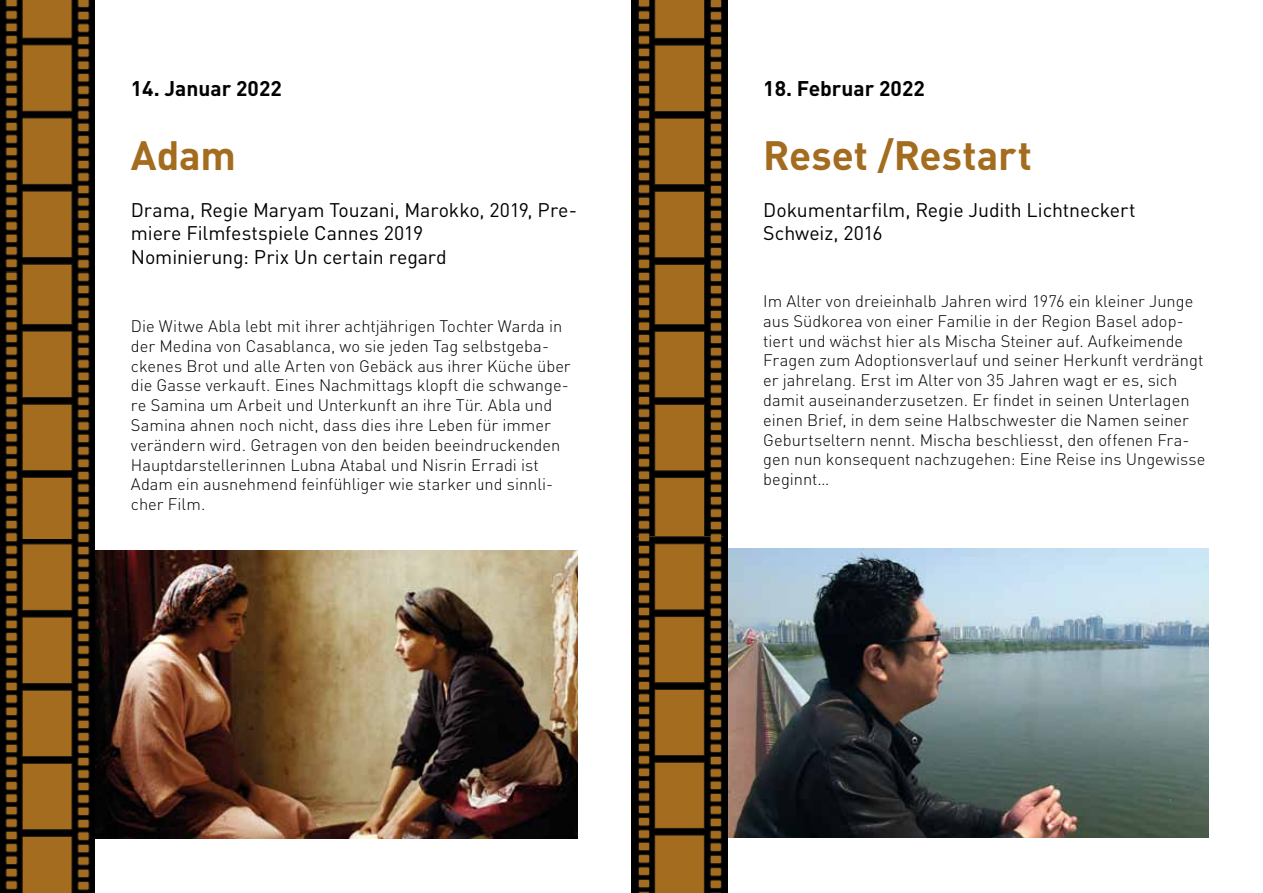
<style>
.page{position:relative;width:1263px;height:893px;background:#fff}
.page>*{position:absolute;margin:0;border:0;box-sizing:border-box;transform-origin:0 0}
.t1{font:700 40.5px "DIN";color:#a36c1e}
.t2{font:700 21px "DIN";color:#000}
.t3{font:19.5px/23.4px "DIN";letter-spacing:-.005em;color:#000}
.t4{font:300 16.5px/19.8px "DIN";color:#000}
</style>
<div class="page">
<img style="left:95px;top:550px;width:482px;height:288px">
<img style="left:728px;top:549px;width:480px;height:289px">
<svg style="left:637px;top:0;width:86px;height:893px;background:#6c4815"></svg>
<div style="left:631px;top:0;width:6px;height:893px;background:#000"></div>
<div style="left:723px;top:0;width:5px;height:893px;background:#000"></div>
<svg style="left:3px;top:0;width:88px;height:893px;background:#6a4715"></svg>
<hr style="left:0;top:0;width:3px;height:893px;background:#000">
<hr style="left:91px;top:0;width:4px;height:893px;background:#000">
<p class="t2" style="left:131px;top:75px;width:152px">14. Januar 2022</p>
<h1 class="t1" style="left:131px;top:129px;width:107px">Adam</h1>
<p class="t3" style="left:131px;top:198px;width:448px">Drama, Regie Maryam Touzani, Marokko, 2019, Pre&shy;miere Filmfestspiele Cannes 2019<br>Nominierung: Prix Un certain regard</p>
<p class="t4" style="left:131px;top:316px;width:441px">Die Witwe Abla lebt mit ihrer achtjährigen Tochter Warda in der Medina von Casablanca, wo sie jeden Tag selbstgeba&shy;ckenes Brot und alle Arten von Gebäck aus ihrer Küche über die Gasse verkauft. Eines Nachmittags klopft die schwange&shy;re Samina um Arbeit und Unterkunft an ihre Tür. Abla und Samina ahnen noch nicht, dass dies ihre Leben für immer verändern wird. Getragen von den beiden beeindruckenden Hauptdarstellerinnen Lubna Atabal und Nisrin Erradi ist Adam ein ausnehmend feinfühliger wie starker und sinnli&shy;cher Film.</p>
<p class="t2" style="left:763px;top:75px;width:163px">18. Februar 2022</p>
<h1 class="t1" style="left:763px;top:129px;width:270px">Reset /Restart</h1>
<p class="t3" style="left:763px;top:198px;width:374px">Dokumentarfilm, Regie Judith Lichtneckert<br>Schweiz, 2016</p>
<p class="t4" style="left:763px;top:291px;width:444px">Im Alter von dreieinhalb Jahren wird 1976 ein kleiner Junge aus Südkorea von einer Familie in der Region Basel adop&shy;tiert und wächst hier als Mischa Steiner auf. Aufkeimende Fragen zum Adoptionsverlauf und seiner Herkunft verdrängt er jahrelang. Erst im Alter von 35 Jahren wagt er es, sich damit auseinanderzusetzen. Er findet in seinen Unterlagen einen Brief, in dem seine Halbschwester die Namen seiner Geburtseltern nennt. Mischa beschliesst, den offenen Fra&shy;gen nun konsequent nachzugehen: Eine Reise ins Ungewisse beginnt…</p>
</div>
